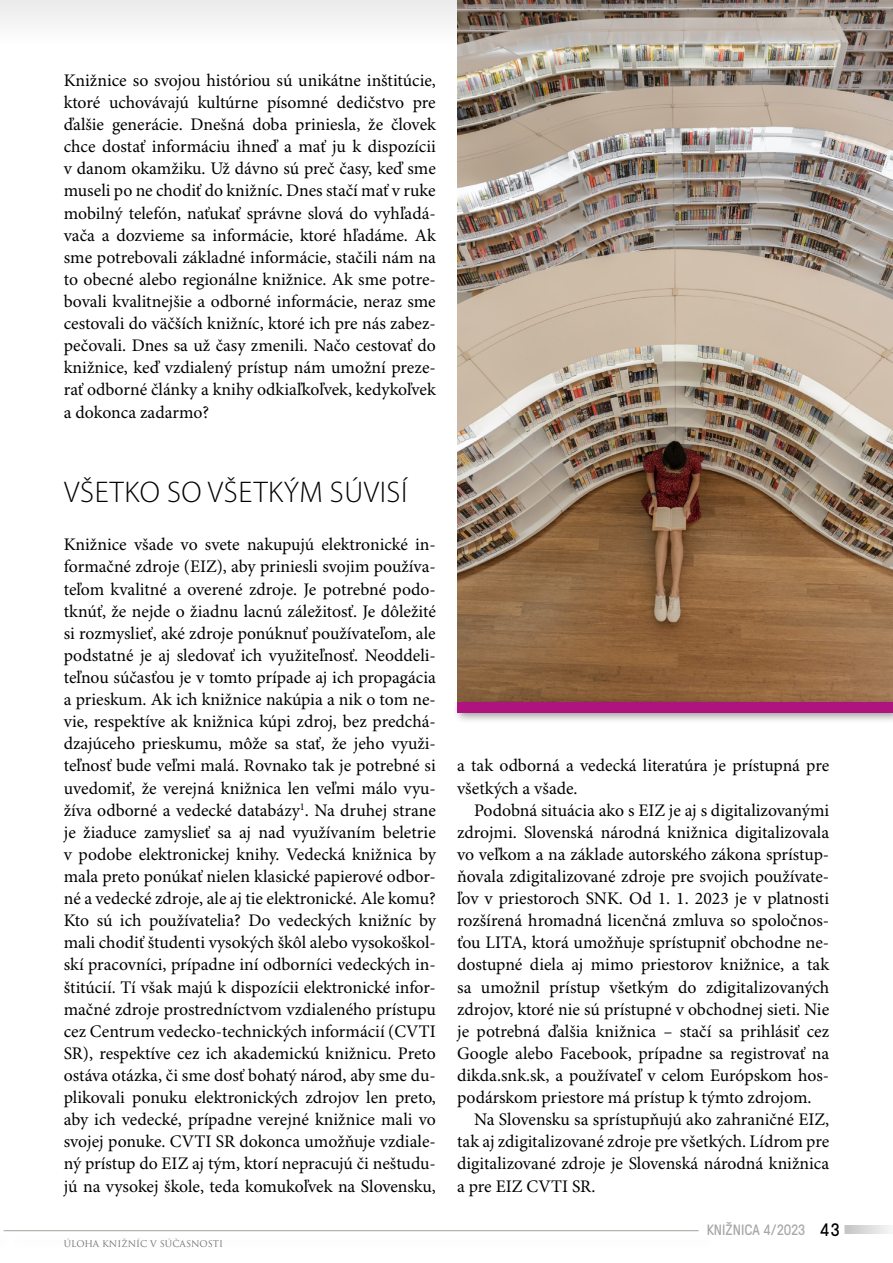
<style>
.page{position:relative;width:893px;height:1263px;background:#fff}
.page>*{position:absolute;margin:0;border:0;box-sizing:border-box;transform-origin:0 0}
.t1{font:300 30px "Myriad Pro";letter-spacing:.02em;color:#000}
.t2{font:17.7px/22px "Minion Pro";color:#000;text-align:justify}
.t3{font:15px "GT Pressura";color:#706f6f}
.t4{font:9px "Trajan Pro";color:#706f6f}
.s1{font-style:italic}
.s2{font-size:18px;color:#000}
</style>
<div class="page">
<hr style="left:0;top:0;width:2px;height:44px;background:#e3e3e3">
<svg style="left:844px;top:1225px;width:46px;height:9px"></svg>
<div style="left:2px;top:0;width:891px;height:44px;background:#f4f4f4"></div>
<hr style="left:4px;top:1230px;width:695px;height:1px;background:#a5a29a">
<img style="left:457px;top:0;width:436px;height:697px">
<div style="left:452px;top:697px;width:441px;height:27px;background:#000;opacity:.4"></div>
<div style="left:457px;top:702px;width:436px;height:10px;background:#af137e"></div>
<p class="t2" style="left:64px;top:70px;width:374px">Knižnice so svojou históriou sú unikátne inštitúcie, ktoré uchovávajú kultúrne písomné dedičstvo pre ďalšie generácie. Dnešná doba priniesla, že človek chce dostať informáciu ihneď a mať ju k dispozícii v danom okamžiku. Už dávno sú preč časy, keď sme museli po ne chodiť do knižníc. Dnes stačí mať v ruke mobilný telefón, naťukať správne slová do vyhľadá&shy;vača a dozvieme sa informácie, ktoré hľadáme. Ak sme potrebovali základné informácie, stačili nám na to obecné alebo regionálne knižnice. Ak sme potre&shy;bovali kvalitnejšie a odborné informácie, neraz sme cestovali do väčších knižníc, ktoré ich pre nás zabez&shy;pečovali. Dnes sa už časy zmenili. Načo cestovať do knižnice, keď vzdialený prístup nám umožní preze&shy;rať odborné články a knihy odkiaľkoľvek, kedykoľvek a dokonca zadarmo?</p>
<h1 class="t1" style="left:64px;top:476px;width:345px">VŠETKO SO VŠETKÝM SÚVISÍ</h1>
<p class="t2" style="left:64px;top:534px;width:374px">Knižnice všade vo svete nakupujú elektronické in&shy;formačné zdroje (EIZ), aby priniesli svojim používa&shy;teľom kvalitné a overené zdroje. Je potrebné podo&shy;tknúť, že nejde o žiadnu lacnú záležitosť. Je dôležité si rozmyslieť, aké zdroje ponúknuť používateľom, ale podstatné je aj sledovať ich využiteľnosť. Neoddeli&shy;teľnou súčasťou je v tomto prípade aj ich propagácia a prieskum. Ak ich knižnice nakúpia a nik o tom ne&shy;vie, respektíve ak knižnica kúpi zdroj, bez predchá&shy;dzajúceho prieskumu, môže sa stať, že jeho využi&shy;teľnosť bude veľmi malá. Rovnako tak je potrebné si uvedomiť, že verejná knižnica len veľmi málo vyu&shy;žíva odborné a vedecké databázy<sup>1</sup>. Na druhej strane je žiaduce zamyslieť sa aj nad využívaním beletrie v podobe elektronickej knihy. Vedecká knižnica by mala preto ponúkať nielen klasické papierové odbor&shy;né a vedecké zdroje, ale aj tie elektronické. Ale komu?<br>Kto sú ich používatelia? Do vedeckých knižníc by mali chodiť študenti vysokých škôl alebo vysokoškol&shy;skí pracovníci, prípadne iní odborníci vedeckých in&shy;štitúcií. Tí však majú k dispozícii elektronické infor&shy;mačné zdroje prostredníctvom vzdialeného prístupu cez Centrum vedecko-technických informácií (CVTI SR), respektíve cez ich akademickú knižnicu. Preto ostáva otázka, či sme dosť bohatý národ, aby sme du&shy;plikovali ponuku elektronických zdrojov len preto, aby ich vedecké, prípadne verejné knižnice mali vo svojej ponuke. CVTI SR dokonca umožňuje vzdiale&shy;ný prístup do EIZ aj tým, ktorí nepracujú či neštudu&shy;jú na vysokej škole, teda komukoľvek na Slovensku,</p>
<p class="t4" style="left:64px;top:1238px;width:161px">ÚLOHA KNIŽNÍC V SÚČASNOSTI</p>
<p class="t2" style="left:457px;top:755px;width:374px">a tak odborná a vedecká literatúra je prístupná pre všetkých a všade.</p>
<p class="t2" style="left:474px;top:800px;width:357px">Podobná situácia ako s EIZ je aj s digitalizovanými</p>
<p class="t2" style="left:457px;top:822px;width:374px">zdrojmi. Slovenská národná knižnica digitalizovala</p>
<p class="t2" style="left:457px;top:844px;width:374px">vo veľkom a na základe autorského zákona sprístup-</p>
<p class="t2" style="left:457px;top:866px;width:374px">ňovala zdigitalizované zdroje pre svojich používate-</p>
<p class="t2" style="left:457px;top:888px;width:374px">ľov v priestoroch SNK. Od 1. 1. 2023 je v platnosti</p>
<p class="t2" style="left:457px;top:910px;width:374px">rozšírená hromadná licenčná zmluva so spoločnos-</p>
<p class="t2" style="left:457px;top:932px;width:374px">ťou LITA, ktorá umožňuje sprístupniť obchodne ne-</p>
<p class="t2" style="left:457px;top:954px;width:374px">dostupné diela aj mimo priestorov knižnice, a tak</p>
<p class="t2" style="left:457px;top:976px;width:374px">sa umožnil prístup všetkým do zdigitalizovaných</p>
<p class="t2" style="left:457px;top:999px;width:374px">zdrojov, ktoré nie sú prístupné v obchodnej sieti. Nie</p>
<p class="t2" style="left:457px;top:1021px;width:374px">je potrebná ďalšia knižnica <span class="s1">–</span> stačí sa prihlásiť cez</p>
<p class="t2" style="left:457px;top:1043px;width:374px">Google alebo Facebook, prípadne sa registrovať na</p>
<p class="t2" style="left:457px;top:1065px;width:374px">dikda.snk.sk, a používateľ v celom Európskom hos-</p>
<p class="t2" style="left:457px;top:1087px;width:356px">podárskom priestore má prístup k týmto zdrojom.</p>
<p class="t2" style="left:474px;top:1109px;width:357px">Na Slovensku sa sprístupňujú ako zahraničné EIZ,</p>
<p class="t2" style="left:457px;top:1131px;width:374px">tak aj zdigitalizované zdroje pre všetkých. Lídrom pre</p>
<p class="t2" style="left:457px;top:1153px;width:374px">digitalizované zdroje je Slovenská národná knižnica</p>
<p class="t2" style="left:457px;top:1175px;width:140px">a pre EIZ CVTI SR.</p>
<p class="t3" style="left:706px;top:1218px;width:135px">KNIŽNICA 4/2023 <span class="s2">43</span></p>
</div>
